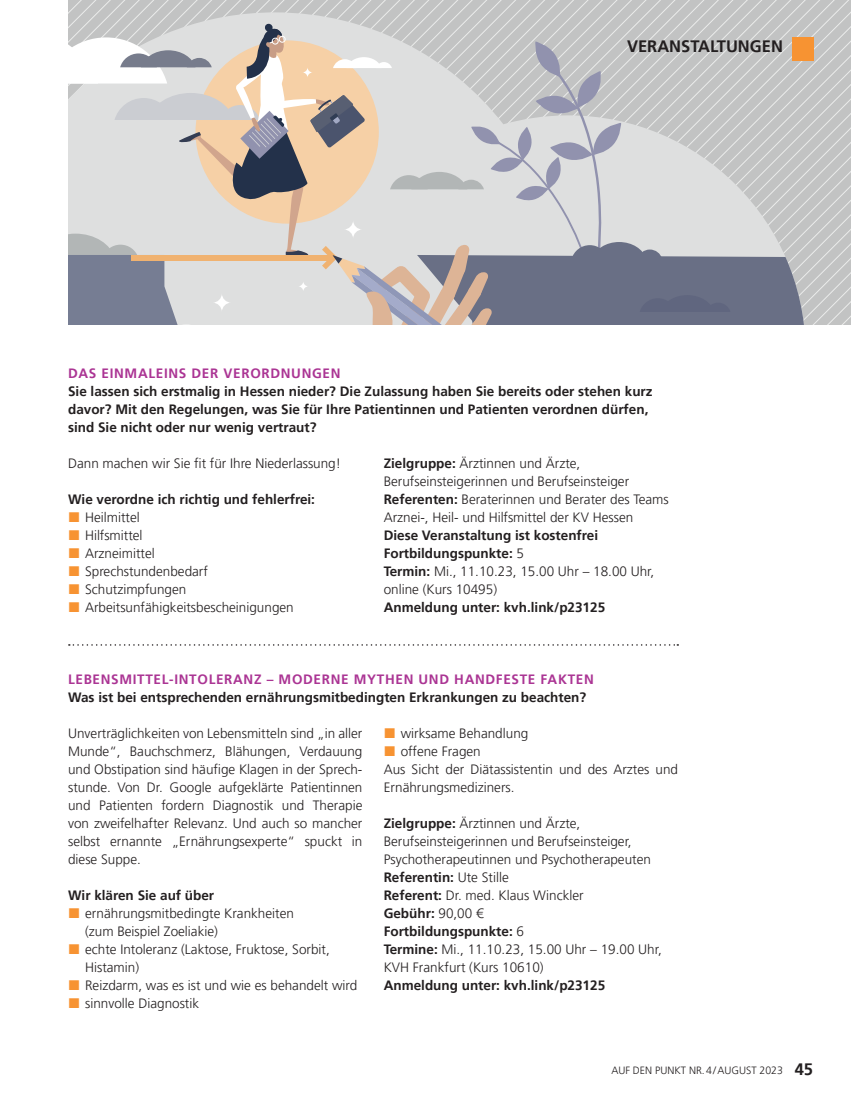
<style>
.page{position:relative;width:851px;height:1106px;background:#fff}
.page>*{position:absolute;margin:0;border:0;box-sizing:border-box;transform-origin:0 0}
.t1{font:700 16.5px "Frutiger LT Pro";color:#231f20}
.t2{font:300 13.5px/18px "Frutiger LT Pro";color:#231f20}
.t3{font:700 13.5px/18px "Frutiger LT Pro";color:#231f20}
.t4{font:700 13.5px "Frutiger LT Pro";letter-spacing:.05em;color:#ab3594}
.t5{font:300 10.5px "Frutiger LT Pro";color:#231f20}
.s1{font-weight:700}
.s2{font-weight:300}
.s3{font-weight:700;font-size:16.5px}
</style>
<div class="page">
<svg style="left:68px;top:0;width:782px;height:324px;background:#c6c7c6"></svg>
<svg style="left:68px;top:12px;width:737px;height:11px;background:#c9caca"></svg>
<svg style="left:68px;top:23px;width:737px;height:301px;background:#c3c1c2"></svg>
<svg style="left:69px;top:644px;width:609px;height:1px"></svg>
<div style="left:792px;top:37px;width:22px;height:24px;background:#f79332"></div>
<p class="t1" style="left:627px;top:36px;width:157px">VERANSTALTUNGEN</p>
<p class="t4" style="left:68px;top:365px;width:274px">DAS EINMALEINS DER VERORDNUNGEN</p>
<p class="t3" style="left:68px;top:382px;width:586px">Sie lassen sich erstmalig in Hessen nieder? Die Zulassung haben Sie bereits oder stehen kurz davor? Mit den Regelungen, was Sie für Ihre Patientinnen und Patienten verordnen dürfen, sind Sie nicht oder nur wenig vertraut?</p>
<p class="t2" style="left:68px;top:454px;width:274px">Dann machen wir Sie fit für Ihre Niederlassung!</p>
<p class="t3" style="left:68px;top:490px;width:248px">Wie verordne ich richtig und fehlerfrei:</p>
<p class="t2" style="left:85px;top:508px;width:210px">Heilmittel<br>Hilfsmittel<br>Arzneimittel<br>Sprechstundenbedarf<br>Schutzimpfungen<br>Arbeitsunfähigkeitsbescheinigungen</p>
<p class="t2" style="left:383px;top:454px;width:286px"><span class="s1">Zielgruppe:</span> Ärztinnen und Ärzte, Berufseinsteigerinnen und Berufseinsteiger <span class="s1">Referenten:</span> Beraterinnen und Berater des Teams Arznei-, Heil- und Hilfsmittel der KV Hessen</p>
<p class="t3" style="left:383px;top:526px;width:272px">Diese Veranstaltung ist kostenfrei<br>Fortbildungspunkte: <span class="s2">5<br></span>Termin: <span class="s2">Mi., 11.10.23, 15.00 Uhr – 18.00 Uhr, online (Kurs 10495)</span></p>
<p class="t3" style="left:383px;top:598px;width:223px">Anmeldung unter: kvh.link/p23125</p>
<p class="t4" style="left:68px;top:671px;width:527px">LEBENSMITTEL-INTOLERANZ – MODERNE MYTHEN UND HANDFESTE FAKTEN</p>
<p class="t3" style="left:68px;top:688px;width:519px">Was ist bei entsprechenden ernährungsmitbedingten Erkrankungen zu beachten?</p>
<p class="t2" style="left:68px;top:724px;width:296px;text-align:justify">Unverträglichkeiten von Lebensmitteln sind „in aller Munde“, Bauchschmerz, Blähungen, Verdauung und Obstipation sind häufige Klagen in der Sprech&shy;stunde. Von Dr. Google aufgeklärte Patientinnen und Patienten fordern Diagnostik und Therapie von zweifelhafter Relevanz. Und auch so mancher selbst ernannte „Ernährungsexperte“ spuckt in diese Suppe.</p>
<p class="t3" style="left:68px;top:886px;width:148px">Wir klären Sie auf über</p>
<p class="t2" style="left:85px;top:904px;width:274px">ernährungsmitbedingte Krankheiten<br>(zum Beispiel Zoeliakie)<br>echte Intoleranz (Laktose, Fruktose, Sorbit,<br>Histamin)<br>Reizdarm, was es ist und wie es behandelt wird sinnvolle Diagnostik</p>
<p class="t2" style="left:400px;top:724px;width:129px">wirksame Behandlung</p>
<p class="t2" style="left:400px;top:742px;width:82px">offene Fragen</p>
<p class="t2" style="left:383px;top:760px;width:296px">Aus Sicht der Diätassistentin und des Arztes und</p>
<p class="t2" style="left:383px;top:778px;width:132px">Ernährungsmediziners.</p>
<p class="t2" style="left:383px;top:814px;width:279px"><span class="s1">Zielgruppe:</span> Ärztinnen und Ärzte, Berufseinsteigerinnen und Berufseinsteiger, Psychotherapeutinnen und Psychotherapeuten <span class="s1">Referentin:</span> Ute Stille<br><span class="s1">Referent:</span> Dr. med. Klaus Winckler<br><span class="s1">Gebühr:</span> 90,00 €<br><span class="s1">Fortbildungspunkte:</span> 6<br><span class="s1">Termine:</span> Mi., 11.10.23, 15.00 Uhr – 19.00 Uhr, KVH Frankfurt (Kurs 10610)</p>
<p class="t3" style="left:383px;top:976px;width:223px">Anmeldung unter: kvh.link/p23125</p>
<p class="t5" style="left:611px;top:1064px;width:203px">AUF DEN PUNKT NR.4/AUGUST 2023 <span class="s3">45</span></p>
</div>
